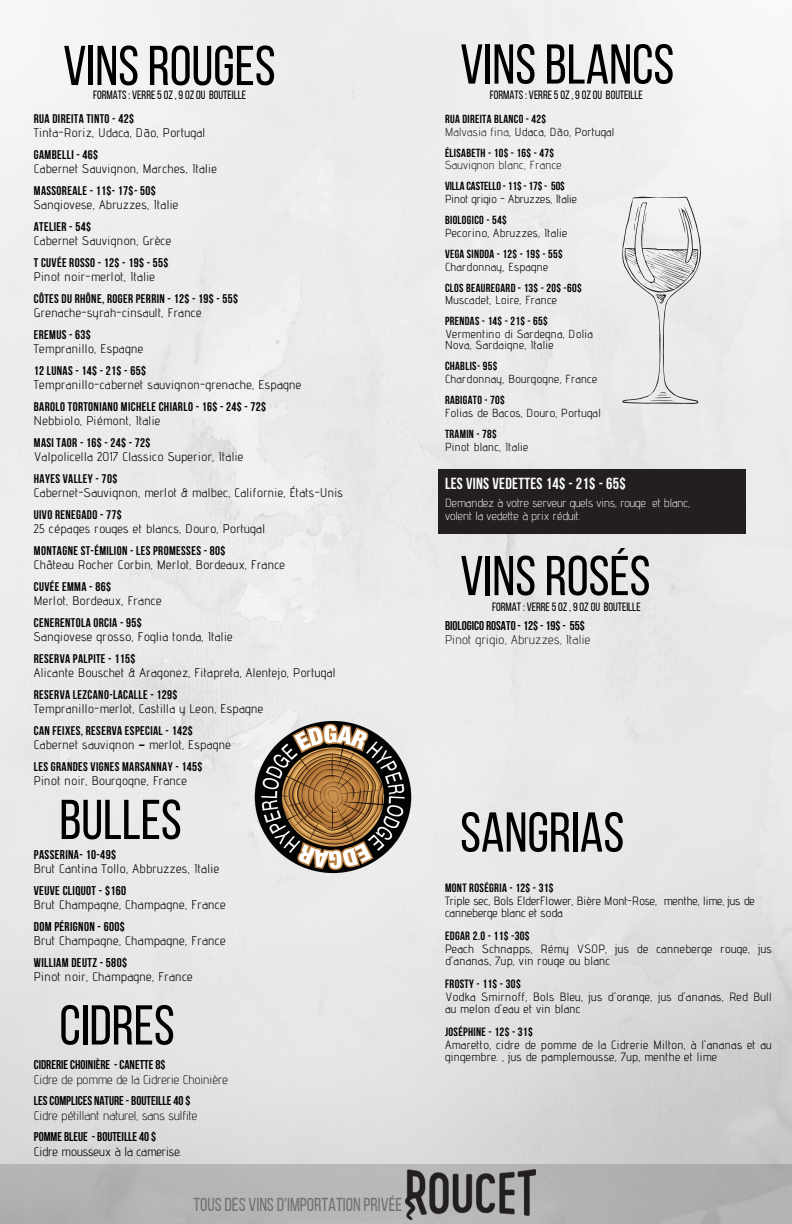
<style>
.page{position:relative;width:792px;height:1224px;background:#fff}
.page>*{position:absolute;margin:0;border:0;box-sizing:border-box;transform-origin:0 0}
.t1{font:56px "Bebas Neue";color:#000}
.t2{font:18.7px "Bebas Neue";color:#737373}
.t3{font:700 16px "Bebas Neue";letter-spacing:.02em;color:#fff}
.t4{font:12.7px "Advent Pro";letter-spacing:.03em;color:#000}
.t5{font:700 12.7px "Bebas Neue";color:#000}
.t6{font:700 12.7px "Bebas Neue";letter-spacing:.03em;color:#000}
.t7{font:300 12.7px "Advent Pro";color:#000}
.t8{font:300 12.7px "Advent Pro";letter-spacing:.03em;color:#000}
.t9{font:12.7px "Advent Pro";color:#000}
.t10{font:12.5px "Advent Pro";letter-spacing:.03em;color:#000}
.t11{font:700 12.5px "Bebas Neue";letter-spacing:.03em;color:#000}
.t12{font:12px/12px "Advent Pro";letter-spacing:.03em;color:#000}
.t13{font:12px "Bebas Neue";color:#000}
.t14{font:12px/12px "Advent Pro";color:#000}
.t15{font:300 12px "Advent Pro";color:#fff}
.t16{font:700 12px "Bebas Neue";letter-spacing:.03em;color:#000}
.t17{font:11.7px/11.2px "Advent Pro";letter-spacing:.03em;color:#000}
.t18{font:700 11.7px "Bebas Neue";letter-spacing:.03em;color:#000}
.t19{font:11.7px "Advent Pro";color:#000}
.t20{font:700 11.7px "Bebas Neue";color:#000}
.t21{font:300 11.7px "Advent Pro";letter-spacing:.03em;color:#000}
.s1{font-family:"Noto Sans Gurmukhi";font-weight:700}
.s2{font-weight:300}
</style>
<div class="page">
<img style="left:0;top:0;width:792px;height:1164px">
<svg style="left:620px;top:197px;width:87px;height:207px"></svg>
<img style="left:200px;top:697px;width:266px;height:200px">
<div style="left:0;top:1164px;width:792px;height:60px;background:#b3b3b3"></div>
<img style="left:405px;top:1170px;width:131px;height:50px">
<div style="left:439px;top:470px;width:307px;height:64px;background:#231f20"></div>
<p class="t1" style="left:63px;top:43px;width:214px">VINSROUGES</p>
<p class="t1" style="left:460px;top:42px;width:216px">VINSBLANCS</p>
<p class="t13" style="left:93px;top:90px;width:155px">FORMATS: VERRE5 OZ , 9 OZ OU BOUTEILLE</p>
<p class="t13" style="left:490px;top:90px;width:155px">FORMATS : VERRE5 OZ ,9OZ OU BOUTEILLE</p>
<p class="t11" style="left:34px;top:113px;width:102px">RUA DIREITA TINTO - 42$</p>
<p class="t10" style="left:34px;top:125px;width:173px">Tinta-Roriz, Udaca, Dão, Portugal</p>
<p class="t11" style="left:34px;top:149px;width:66px">GAMBELLI - 46$</p>
<p class="t10" style="left:34px;top:161px;width:185px">Cabernet Sauvignon, Marches, Italie</p>
<p class="t11" style="left:34px;top:185px;width:123px">MASSOREALE - 11$- 17$- 50$</p>
<p class="t10" style="left:34px;top:197px;width:146px">Sangiovese, Abruzzes, Italie</p>
<p class="t11" style="left:34px;top:221px;width:59px">ATELIER - 54$</p>
<p class="t10" style="left:34px;top:233px;width:139px">Cabernet Sauvignon, Grèce</p>
<p class="t11" style="left:34px;top:257px;width:136px">T CUVÉE ROSSO - 12$ - 19$ - 55$</p>
<p class="t10" style="left:34px;top:269px;width:123px">Pinot noir-merlot, Italie</p>
<p class="t11" style="left:34px;top:293px;width:206px">CÔTES DU RHÔNE, ROGER PERRIN - 12$ - 19$ - 55$</p>
<p class="t10" style="left:34px;top:305px;width:169px">Grenache-syrah-cinsault, France</p>
<p class="t11" style="left:34px;top:329px;width:59px">EREMUS - 63$</p>
<p class="t10" style="left:34px;top:341px;width:111px">Tempranillo, Espagne</p>
<p class="t11" style="left:34px;top:365px;width:114px">12 LUNAS - 14$ - 21$ - 65$</p>
<p class="t10" style="left:34px;top:377px;width:269px">Tempranillo-cabernet sauvignon-grenache, Espagne</p>
<p class="t11" style="left:34px;top:401px;width:234px">BAROLO TORTONIANO MICHELE CHIARLO - 16$ - 24$ - 72$</p>
<p class="t10" style="left:34px;top:413px;width:128px">Nebbiolo, Piémont, Italie</p>
<p class="t11" style="left:34px;top:437px;width:118px">MASI TAOR - 16$ - 24$ - 72$</p>
<p class="t10" style="left:34px;top:449px;width:211px">Valpolicella 2017 Classico Superior, Italie</p>
<p class="t11" style="left:34px;top:473px;width:85px">HAYES VALLEY - 70$</p>
<p class="t10" style="left:34px;top:485px;width:311px">Cabernet-Sauvignon, merlot &amp; malbec, Californie, États-Unis</p>
<p class="t11" style="left:34px;top:509px;width:89px">UIVO RENEGADO - 77$</p>
<p class="t10" style="left:34px;top:521px;width:233px">25 cépages rouges et blancs, Douro, Portugal</p>
<p class="t11" style="left:34px;top:545px;width:193px">MONTAGNE ST-ÉMILION - LES PROMESSES - 80$</p>
<p class="t10" style="left:34px;top:557px;width:253px">Château Rocher Corbin, Merlot, Bordeaux, France</p>
<p class="t11" style="left:34px;top:581px;width:79px">CUVÉE EMMA - 86$</p>
<p class="t10" style="left:34px;top:593px;width:129px">Merlot, Bordeaux, France</p>
<p class="t11" style="left:34px;top:617px;width:109px">CENERENTOLA ORCIA - 95$</p>
<p class="t10" style="left:34px;top:629px;width:200px">Sangiovese grosso, Foglia tonda, Italie</p>
<p class="t11" style="left:34px;top:653px;width:103px">RESERVA PALPITE - 115$</p>
<p class="t10" style="left:34px;top:665px;width:303px">Alicante Bouschet &amp; Aragonez, Fitapreta, Alentejo, Portugal</p>
<p class="t11" style="left:34px;top:689px;width:145px">RESERVA LEZCANO-LACALLE - 129$</p>
<p class="t10" style="left:34px;top:701px;width:231px">Tempranillo-merlot, Castilla y Leon, Espagne</p>
<p class="t11" style="left:34px;top:725px;width:160px">CAN FEIXES, RESERVA ESPECIAL - 142$</p>
<p class="t10" style="left:34px;top:737px;width:199px">Cabernet sauvignon <span class="s1">–</span> merlot, Espagne</p>
<p class="t11" style="left:34px;top:761px;width:170px">LES GRANDES VIGNES MARSANNAY - 145$</p>
<p class="t10" style="left:34px;top:773px;width:155px">Pinot noir, Bourgogne, France</p>
<h3 class="t1" style="left:59px;top:797px;width:124px">BULLES</h3>
<p class="t6" style="left:34px;top:850px;width:84px">PASSERINA- 10-49$</p>
<p class="t4" style="left:34px;top:861px;width:187px">Brut Cantina Tollo, Abbruzzes, Italie</p>
<p class="t6" style="left:34px;top:886px;width:94px">VEUVE CLIQUOT - $160</p>
<p class="t4" style="left:34px;top:897px;width:193px">Brut Champagne, Champagne, France</p>
<p class="t6" style="left:34px;top:922px;width:93px">DOM PÉRIGNON - 600$</p>
<p class="t4" style="left:34px;top:933px;width:193px">Brut Champagne, Champagne, France</p>
<p class="t6" style="left:34px;top:958px;width:95px">WILLIAM DEUTZ - 580$</p>
<p class="t4" style="left:34px;top:969px;width:160px">Pinot noir, Champagne, France</p>
<p class="t1" style="left:59px;top:1003px;width:117px">CIDRES</p>
<h1 class="t5" style="left:34px;top:1060px;width:133px">CIDRERIECHOINIÈRE -CANETTE8$</h1>
<p class="t7" style="left:34px;top:1071px;width:196px">Cidre de pomme de la Cidrerie Choinière</p>
<p class="t5" style="left:34px;top:1096px;width:158px">LESCOMPLICES NATURE- BOUTEILLE40$</p>
<h1 class="t7" style="left:34px;top:1107px;width:165px">Cidre pétillant naturel, sans sulfite</h1>
<h1 class="t5" style="left:34px;top:1132px;width:124px">POMME BLEUE - BOUTEILLE40$</h1>
<p class="t9" style="left:34px;top:1143px;width:149px">Cidre mousseux à la camerise.</p>
<p class="t2" style="left:193px;top:1197px;width:210px">TOUSDES VINSD'IMPORTATION PRIVÉE</p>
<p class="t18" style="left:445px;top:114px;width:103px">RUA DIREITA BLANCO - 42$</p>
<p class="t17" style="left:445px;top:126px;width:171px"><span class="s2">Malvasia fina</span>, Udaca, Dão, Portugal</p>
<p class="t18" style="left:445px;top:148px;width:110px">ÉLISABETH - 10$ - 16$ - 47$</p>
<p class="t21" style="left:445px;top:158px;width:118px">Sauvignon blanc, France</p>
<p class="t20" style="left:445px;top:181px;width:121px">VILLA CASTELLO-11$-17$- 50$</p>
<p class="t19" style="left:445px;top:192px;width:134px">Pinot grigio - Abruzzes, Italie</p>
<p class="t18" style="left:445px;top:215px;width:63px">BIOLOGICO - 54$</p>
<p class="t17" style="left:445px;top:227px;width:124px">Pecorino, Abruzzes, Italie</p>
<p class="t18" style="left:445px;top:249px;width:119px">VEGA SINDOA - 12$ - 19$ - 55$</p>
<p class="t17" style="left:445px;top:261px;width:105px">Chardonnay, Espagne</p>
<p class="t18" style="left:445px;top:283px;width:138px">CLOS BEAUREGARD - 13$ - 20$ -60$</p>
<p class="t17" style="left:445px;top:294px;width:113px">Muscadet, Loire, France</p>
<p class="t18" style="left:445px;top:316px;width:104px">PRENDAS - 14$ - 21$ - 65$</p>
<p class="t17" style="left:445px;top:328px;width:149px">Vermentino di Sardegna, Dolia<br>Nova, Sardaigne, Italie</p>
<p class="t18" style="left:445px;top:361px;width:54px">CHABLIS- 95$</p>
<p class="t17" style="left:445px;top:373px;width:154px">Chardonnay, Bourgogne, France</p>
<p class="t18" style="left:445px;top:395px;width:61px">RABIGATO - 70$</p>
<p class="t17" style="left:445px;top:407px;width:157px">Folias de Bacos, Douro, Portugal</p>
<p class="t18" style="left:445px;top:429px;width:53px">TRAMIN - 78$</p>
<p class="t17" style="left:445px;top:441px;width:85px">Pinot blanc, Italie</p>
<p class="t3" style="left:445px;top:477px;width:182px">LES VINS VEDETTES 14$ - 21$ - 65$</p>
<p class="t15" style="left:445px;top:496px;width:247px">Demandez à votre serveur quels vins, rouge et blanc,</p>
<p class="t15" style="left:445px;top:508px;width:137px">volent la vedette à prix réduit.</p>
<p class="t1" style="left:460px;top:553px;width:192px">VINSROSÉS</p>
<p class="t13" style="left:492px;top:602px;width:150px">FORMAT : VERRE 5 OZ , 9 OZ OU BOUTEILLE</p>
<p class="t5" style="left:445px;top:620px;width:141px">BIOLOGICO ROSATO-12$-19$- 55$</p>
<p class="t8" style="left:445px;top:632px;width:147px">Pinot grigio, Abruzzes, Italie</p>
<p class="t1" style="left:460px;top:810px;width:166px">SANGRIAS</p>
<p class="t16" style="left:445px;top:883px;width:110px">MONT ROSÉGRIA - 12$ - 31$</p>
<p class="t14" style="left:445px;top:894px;width:311px">Triple sec, Bols ElderFlower, Bière Mont-Rose, menthe, lime, jus de canneberge blanc et soda</p>
<p class="t16" style="left:445px;top:931px;width:86px">EDGAR 2.0 - 11$ -30$</p>
<p class="t12" style="left:445px;top:942px;width:328px">Peach Schnapps, Rémy VSOP, jus de canneberge rouge, jus d'ananas, 7up, vin rouge ou blanc</p>
<h1 class="t16" style="left:445px;top:979px;width:77px">FROSTY - 11$ - 30$</h1>
<p class="t12" style="left:445px;top:990px;width:328px">Vodka Smirnoff, Bols Bleu, jus d'orange, jus d'ananas, Red Bull au melon d'eau et vin blanc</p>
<p class="t16" style="left:445px;top:1027px;width:89px">JOSÉPHINE - 12$ - 31$</p>
<p class="t12" style="left:445px;top:1038px;width:328px">Amaretto, cidre de pomme de la Cidrerie Milton, à l'ananas et au gingembre. , jus de pamplemousse, 7up, menthe et lime</p>
</div>
